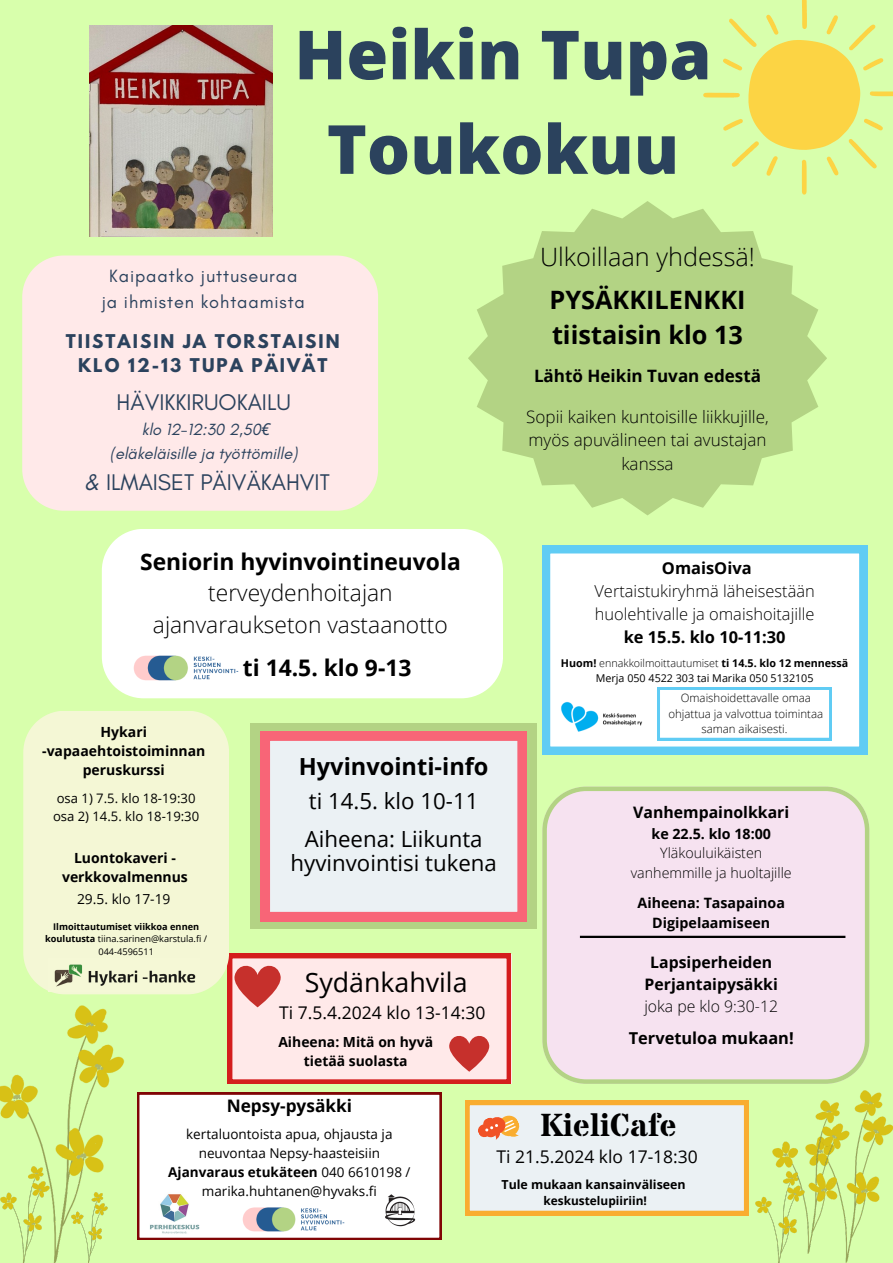
<style>
.page{position:relative;width:893px;height:1263px;background:#d8ffac}
.page>*{position:absolute;margin:0;border:0;box-sizing:border-box;transform-origin:0 0}
.t1{font:800 67.8px/94.5px "Open Sans";color:#2b425d;text-align:center}
.t2{font:700 31.95px "Stardos Stencil";color:#000}
.t3{font:26.7px "Open Sans";color:#000}
.t4{font:700 25.28px/34.9px "Open Sans";color:#000}
.t5{font:300 25.28px "Open Sans";color:#000}
.t6{font:700 23.55px "Open Sans";color:#000}
.t7{font:23.1px "Glacial Indifference";color:#2b425d}
.t8{font:300 22.8px/31.5px "Open Sans";color:#000;text-align:center}
.t9{font:700 22.8px "Open Sans";color:#000}
.t10{font:22.2px/23.7px "Open Sans";color:#000;text-align:center}
.t11{font:18.15px "Glacial Indifference";letter-spacing:.05em;color:#2b425d}
.t12{font:17.48px "Open Sans";color:#000}
.t13{font:700 17.25px "Open Sans";color:#000}
.t14{font:300 17.02px/23.6px "Open Sans";color:#000}
.t15{font:700 17.02px "Open Sans";color:#000}
.t16{font:700 16.8px/23.3px "League Spartan";letter-spacing:.12em;color:#2b425d;text-align:center}
.t17{font:italic 16.5px "Glacial Indifference";color:#2b425d}
.t18{font:300 16.42px/23px "Open Sans";color:#000}
.t19{font:700 16.42px "Open Sans";color:#000}
.t20{font:700 16.35px "Open Sans";color:#000}
.t21{font:700 15.83px "Open Sans";color:#000}
.t22{font:300 15.83px "Open Sans";color:#000}
.t23{font:700 14.25px/19.7px "Open Sans";color:#000;text-align:center}
.t24{font:300 14.25px "Open Sans";color:#000}
.t25{font:700 14.02px/19.1px "Open Sans";color:#000;text-align:center}
.t26{font:700 13.88px/19.1px "Open Sans";color:#000;text-align:center}
.t27{font:13.8px "Open Sans";color:#000}
.t28{font:13.5px/18.8px "Open Sans";color:#000;text-align:center}
.t29{font:13.05px "Open Sans";color:#000}
.t30{font:700 12.45px "Open Sans";color:#000}
.t31{font:700 11.85px "Open Sans";color:#000}
.t32{font:300 11.48px "Open Sans";color:#000}
.t33{font:10.73px/14.9px "Open Sans";color:#000;text-align:center}
.t34{font:700 9.23px/12.4px "Open Sans";color:#000;text-align:center}
.s1{font-family:"Noto Sans"}
.s2{font-style:italic}
.s3{font-weight:700}
.s4{font-weight:400}
.s5{font-weight:300}
</style>
<div class="page">
<img style="left:89px;top:25px;width:183px;height:212px">
<svg style="left:542px;top:786px;width:327px;height:297px;background:#f1e1e9"></svg>
<hr style="left:580px;top:936px;width:265px;height:2px;background:#000">
<svg style="left:465px;top:1101px;width:283px;height:114px;background:#ece7db"></svg>
<svg style="left:228px;top:954px;width:283px;height:130px;background:#f7c9c9"></svg>
<div style="left:22px;top:255px;width:356px;height:256px;background:#ffe9e9"></div>
<div style="left:102px;top:529px;width:401px;height:169px;background:#fff"></div>
<img style="left:133px;top:647px;width:108px;height:36px">
<svg style="left:468px;top:201px;width:358px;height:314px;fill:#b3d384"></svg>
<div style="left:251px;top:724px;width:285px;height:205px;background:#b3d384"></div>
<svg style="left:260px;top:731px;width:267px;height:190px;background:#edd9de"></svg>
<svg style="left:542px;top:546px;width:325px;height:208px;background:#e8f7fd"></svg>
<img style="left:558px;top:698px;width:89px;height:38px">
<svg style="left:657px;top:687px;width:174px;height:53px;background:#eaf8fd"></svg>
<svg style="left:703px;top:0;width:190px;height:195px"></svg>
<img style="left:0;top:1005px;width:125px;height:258px">
<img style="left:0;top:1166px;width:50px;height:97px">
<div style="left:23px;top:711px;width:206px;height:283px;background:#f4f7d5"></div>
<img style="left:48px;top:959px;width:151px;height:33px">
<img style="left:807px;top:1090px;width:86px;height:173px">
<img style="left:772px;top:1101px;width:77px;height:152px">
<img style="left:755px;top:1172px;width:49px;height:91px">
<div style="left:137px;top:1092px;width:304px;height:148px;background:#fff"></div>
<img style="left:150px;top:1192px;width:49px;height:42px">
<img style="left:71px;top:1192px;width:37px;height:71px">
<img style="left:242px;top:1199px;width:104px;height:35px">
<img style="left:380px;top:1192px;width:38px;height:36px">
<p class="t1" style="left:294px;top:6px;width:419px">Heikin Tupa<br>Toukokuu</p>
<p class="t11" style="left:109px;top:265px;width:190px">Kaipaatko juttuseuraa</p>
<p class="t11" style="left:102px;top:290px;width:205px">ja ihmisten kohtaamista</p>
<p class="t16" style="left:66px;top:332px;width:275px">TIISTAISIN JA TORSTAISIN<br>KLO 12-13 TUPA PÄIVÄT</p>
<p class="t7" style="left:117px;top:388px;width:176px">HÄVIKKIRUOKAILU</p>
<p class="t17" style="left:142px;top:420px;width:130px">klo 12-12:30 2,50<span class="s1">€</span></p>
<p class="t17" style="left:110px;top:443px;width:189px">(eläkeläisille ja työttömille)</p>
<p class="t7" style="left:84px;top:468px;width:247px"><span class="s2">&amp;</span> ILMAISET PÄIVÄKAHVIT</p>
<p class="t8" style="left:140px;top:545px;width:322px"><span class="s3">Seniorin hyvinvointineuvola </span>terveydenhoitajan ajanvaraukseton vastaanotto</p>
<p class="t9" style="left:243px;top:652px;width:170px">ti 14.5. klo 9-13</p>
<p class="t25" style="left:101px;top:722px;width:48px">Hykari</p>
<p class="t25" style="left:42px;top:741px;width:165px">-vapaaehtoistoiminnan peruskurssi</p>
<p class="t29" style="left:57px;top:789px;width:140px">osa 1) 7.5. klo 18-19:30</p>
<p class="t29" style="left:53px;top:807px;width:148px">osa 2) 14.5. klo 18-19:30</p>
<p class="t25" style="left:62px;top:847px;width:127px">Luontokaveri - verkkovalmennus</p>
<h2 class="t27" style="left:77px;top:889px;width:95px">29.5. klo 17-19</h2>
<h6 class="t34" style="left:45px;top:920px;width:164px">Ilmoittautumiset viikkoa ennen koulutusta <span class="s4">tiina.sarinen@karstula.fi /<br>044-4596511</span></h6>
<p class="t6" style="left:299px;top:750px;width:191px">Hyvinvointi-info</p>
<h5 class="t10" style="left:309px;top:788px;width:171px">ti 14.5. klo 10-11</h5>
<h6 class="t10" style="left:291px;top:827px;width:208px">Aiheena: Liikunta hyvinvointisi tukena</h6>
<p class="t3" style="left:305px;top:963px;width:164px">Sydänkahvila</p>
<h6 class="t12" style="left:279px;top:1000px;width:208px">Ti 7.5.4.2024 klo 13-14:30</h6>
<h5 class="t26" style="left:278px;top:1032px;width:156px">Aiheena: Mitä on hyvä tietää suolasta</h5>
<p class="t5" style="left:540px;top:239px;width:216px">Ulkoillaan yhdessä!</p>
<p class="t4" style="left:549px;top:282px;width:198px">PYSÄKKILENKKI tiistaisin klo 13</p>
<p class="t15" style="left:534px;top:364px;width:228px">Lähtö Heikin Tuvan edestä</p>
<p class="t14" style="left:526px;top:404px;width:244px">Sopii kaiken kuntoisille liikkujille, myös apuvälineen tai avustajan</p>
<p class="t14" style="left:621px;top:452px;width:54px">kanssa</p>
<p class="t19" style="left:662px;top:556px;width:91px">OmaisOiva</p>
<p class="t18" style="left:594px;top:579px;width:222px">Vertaistukiryhmä läheisestään huolehtivalle ja omaishoitajille</p>
<p class="t19" style="left:623px;top:625px;width:163px">ke 15.5. klo 10-11:30</p>
<p class="t33" style="left:561px;top:656px;width:289px"><span class="s3">Huom!</span> <span class="s5">ennakkoilmoittautumiset</span> <span class="s3">ti 14.5. klo 12 mennessä<br></span>Merja 050 4522 303 tai Marika 050 5132105</p>
<p class="t32" style="left:681px;top:690px;width:132px">Omaishoidettavalle omaa</p>
<p class="t32" style="left:668px;top:705px;width:156px">ohjattua ja valvottua toimintaa</p>
<p class="t32" style="left:701px;top:721px;width:88px">saman aikaisesti.</p>
<h1 class="t21" style="left:633px;top:801px;width:157px">Vanhempainolkkari</h1>
<p class="t23" style="left:651px;top:823px;width:121px">ke 22.5. klo 18:00</p>
<h4 class="t24" style="left:660px;top:843px;width:104px">Yläkouluikäisten</h4>
<h3 class="t24" style="left:631px;top:863px;width:162px">vanhemmille ja huoltajille</h3>
<p class="t23" style="left:637px;top:892px;width:149px">Aiheena: Tasapainoa<br>Digipelaamiseen</p>
<p class="t21" style="left:650px;top:951px;width:123px">Lapsiperheiden</p>
<p class="t21" style="left:644px;top:973px;width:135px">Perjantaipysäkki</p>
<p class="t22" style="left:644px;top:995px;width:135px">joka pe klo 9:30-12</p>
<p class="t20" style="left:629px;top:1027px;width:166px">Tervetuloa mukaan!</p>
<p class="t13" style="left:227px;top:1094px;width:127px">Nepsy-pysäkki</p>
<p class="t28" style="left:186px;top:1124px;width:208px">kertaluontoista apua, ohjausta ja neuvontaa Nepsy-haasteisiin</p>
<p class="t28" style="left:168px;top:1162px;width:244px"><span class="s3">Ajanvaraus etukäteen</span> 040 6610198 / marika.huhtanen@hyvaks.fi</p>
<p class="t2" style="left:539px;top:1105px;width:139px">KieliCafe</p>
<p class="t12" style="left:496px;top:1144px;width:203px">Ti 21.5.2024 klo 17-18:30</p>
<p class="t30" style="left:501px;top:1175px;width:186px">Tule mukaan kansainväliseen</p>
<p class="t31" style="left:543px;top:1193px;width:105px">keskustelupiiriin!</p>
</div>
